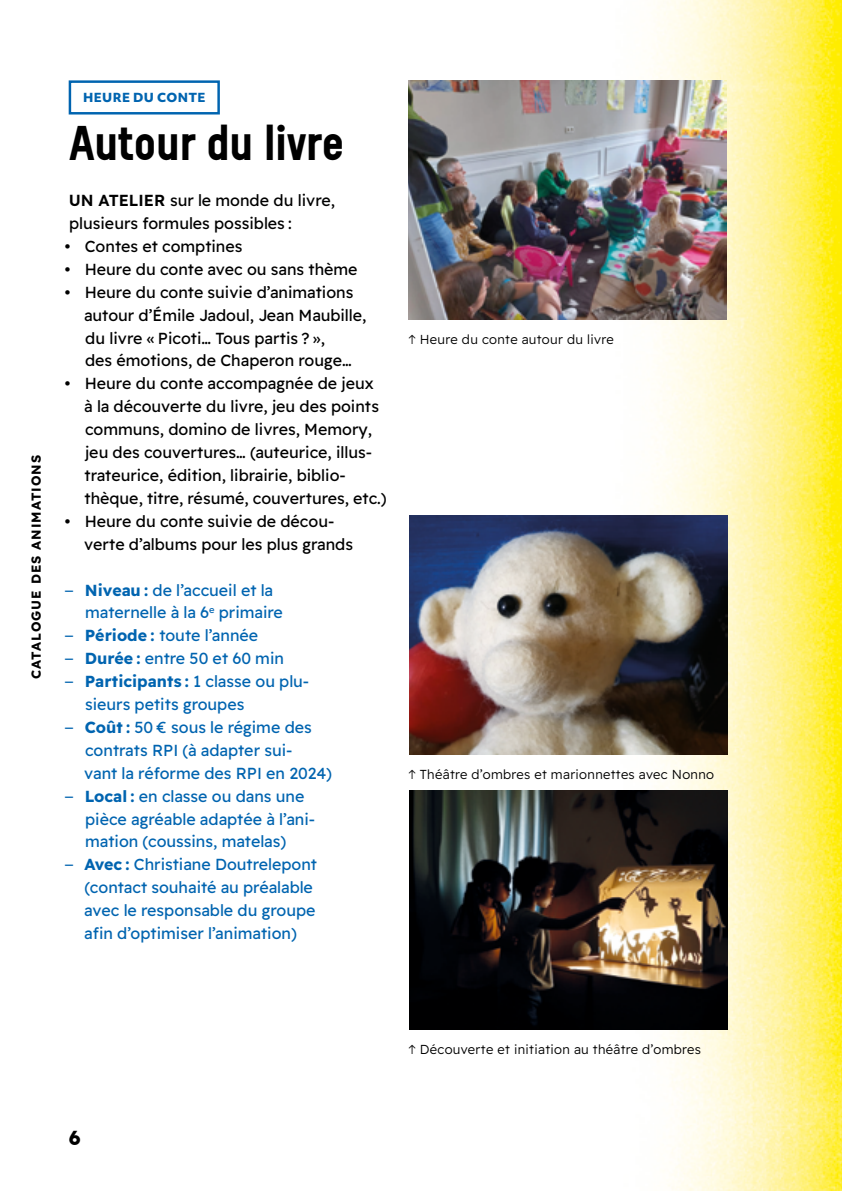
<style>
.page{position:relative;width:842px;height:1191px;background:#fff}
.page>*{position:absolute;margin:0;border:0;box-sizing:border-box;transform-origin:0 0}
.t1{font:700 46px "Reglo";color:#000}
.t2{font:800 20px "Lexend Deca";color:#000}
.t3{font:16px/22.8px "Lexend Deca";color:#000}
.t4{font:16px/22.8px "Lexend Deca";color:#0064b0}
.t5{font:300 13px "Lexend Deca";letter-spacing:.025em;color:#000}
.t6{font:700 13px "Lexend Deca";letter-spacing:.075em;color:#000}
.t7{font:800 12px "Objektiv Mk 3";letter-spacing:.025em;color:#0064b0}
.s1{font-weight:600}
.s2{font-family:"Objektiv Mk 3"}
.s3{font-weight:700}
.s4{font-family:"Sofia Pro"}
</style>
<div class="page">
<img style="left:68px;top:0;width:774px;height:1191px">
<div style="left:69px;top:80px;width:151px;height:34px;border:2px solid #0064b0"></div>
<img style="left:409px;top:790px;width:318px;height:239px">
<img style="left:408px;top:80px;width:318px;height:240px">
<img style="left:409px;top:515px;width:318px;height:240px">
<p class="t6" style="left:26px;top:679px;width:226px;rotate:-90deg">CATALOGUE DES ANIMATIONS</p>
<p class="t7" style="left:83px;top:89px;width:124px">HEURE DU CONTE</p>
<h1 class="t1" style="left:69px;top:117px;width:277px">Autour du livre</h1>
<p class="t3" style="left:69px;top:188px;width:268px"><span class="s1">UN ATELIER</span> sur le monde du livre, plusieurs formules possibles :</p>
<p class="t3" style="left:65px;top:234px;width:179px">• Contes et comptines</p>
<p class="t3" style="left:65px;top:257px;width:294px">• Heure du conte avec ou sans thème</p>
<p class="t3" style="left:84px;top:280px;width:284px;text-indent:-19px">• Heure du conte suivie d’animations autour d’Émile Jadoul, Jean Maubille, du livre « Picoti… Tous partis ? »,<br>des émotions, de Chaperon rouge…</p>
<p class="t3" style="left:84px;top:371px;width:304px;text-indent:-19px">• Heure du conte accompagnée de jeux<br>à la découverte du livre, jeu des points communs, domino de livres, Memory, jeu des couvertures… (auteurice, illus&shy;trateurice, édition, librairie, biblio&shy;thèque, titre, résumé, couvertures, etc.)</p>
<p class="t3" style="left:84px;top:509px;width:270px;text-indent:-19px">• Heure du conte suivie de décou&shy;verte d’albums pour les plus grands</p>
<p class="t4" style="left:85px;top:577px;width:199px;text-indent:-20px"><span class="s2">–</span> <span class="s3">Niveau :</span> de l’accueil et la maternelle à la 6<sup>e</sup> primaire</p>
<p class="t4" style="left:65px;top:623px;width:195px"><span class="s2">–</span> <span class="s3">Période :</span> toute l’année</p>
<p class="t4" style="left:65px;top:646px;width:220px"><span class="s2">–</span> <span class="s3">Durée :</span> entre 50 et 60 min</p>
<p class="t4" style="left:85px;top:669px;width:226px;text-indent:-20px"><span class="s2">–</span> <span class="s3">Participants :</span> 1 classe ou plu&shy;sieurs petits groupes</p>
<p class="t4" style="left:84px;top:715px;width:249px;text-indent:-19px"><span class="s2">–</span> <span class="s3">Coût :</span> 50 € sous le régime des contrats RPI (à adapter sui-<br>vant la réforme des RPI en 2024)</p>
<p class="t4" style="left:85px;top:783px;width:232px;text-indent:-20px"><span class="s2">–</span> <span class="s3">Local :</span> en classe ou dans une pièce agréable adaptée à l’ani&shy;mation (coussins, matelas)</p>
<p class="t4" style="left:84px;top:852px;width:234px;text-indent:-19px"><span class="s2">–</span> <span class="s3">Avec :</span> Christiane Doutrelepont (contact souhaité au préalable avec le responsable du groupe afin d’optimiser l’animation)</p>
<p class="t5" style="left:408px;top:329px;width:207px"><span class="s4">↑</span> Heure du conte autour du livre</p>
<p class="t5" style="left:408px;top:764px;width:307px"><span class="s4">↑</span> Théâtre d’ombres et marionnettes avec Nonno</p>
<p class="t2" style="left:69px;top:1121px;width:13px">6</p>
<p class="t5" style="left:408px;top:1039px;width:294px"><span class="s4">↑</span> Découverte et initiation au théâtre d’ombres</p>
</div>
